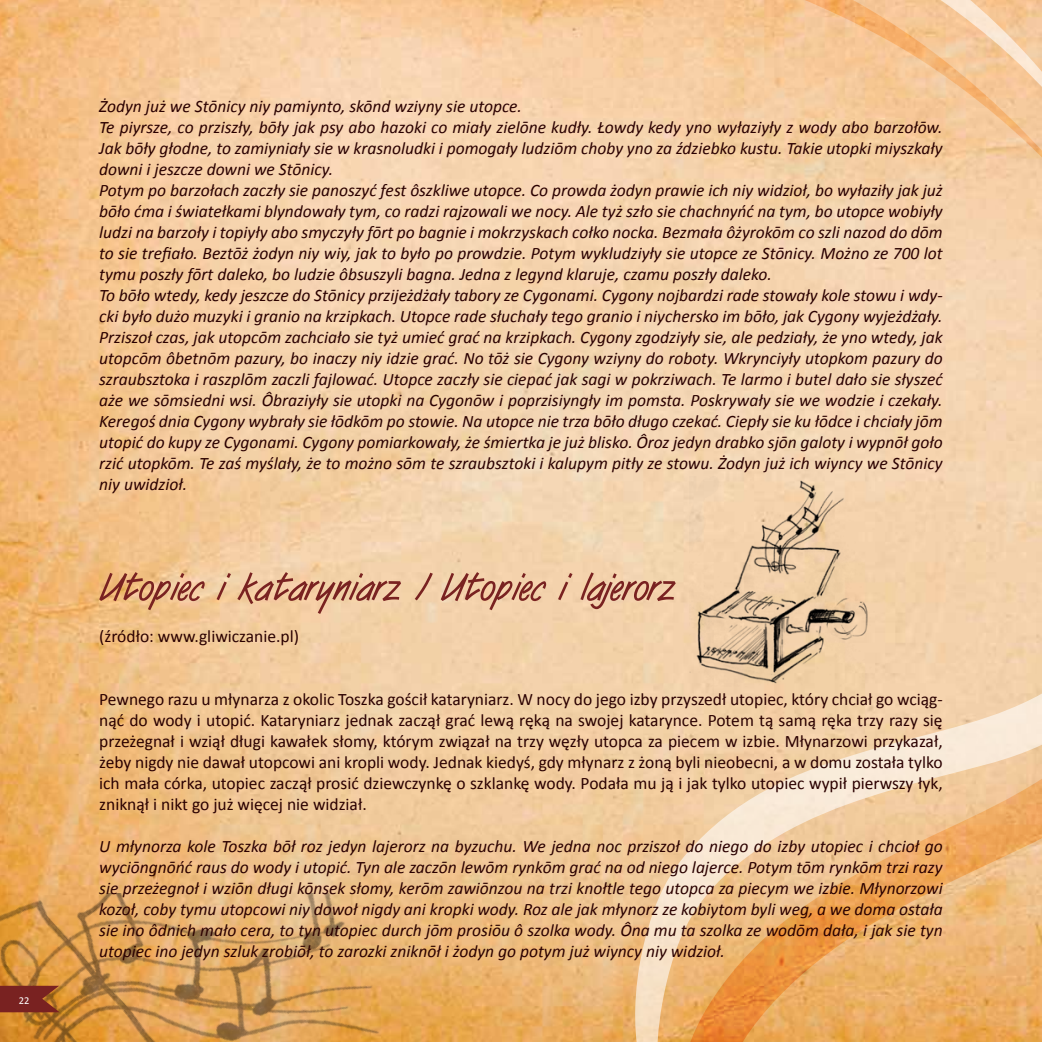
<style>
.page{position:relative;width:1042px;height:1042px;background:#fff}
.page>*{position:absolute;margin:0;border:0;box-sizing:border-box;transform-origin:0 0}
.t1{font:italic 17.5px/21px "Calibri";color:#2a0000}
.t2{font:17.5px/21px "Calibri";color:#2a0000;text-align:justify}
.t3{font:10.5px "Calibri";color:#fff}
</style>
<div class="page">
<img style="left:0;top:0;width:634px;height:1042px">
<img style="left:0;top:893px;width:467px;height:149px">
<svg style="left:634px;top:0;width:38px;height:1042px;background:#f3d1aa"></svg>
<svg style="left:672px;top:0;width:370px;height:1042px;background:#f3ca9d"></svg>
<svg style="left:99px;top:572px;width:577px;height:42px;background:#dbad8b"></svg>
<img style="left:689px;top:476px;width:186px;height:211px">
<svg style="left:0;top:986px;width:60px;height:26px;background:#832f21"></svg>
<p class="t3" style="left:19px;top:994px;width:12px">22</p>
<p class="t1" style="left:99px;top:95px;width:845px">Żodyn już we Stōnicy niy pamiynto, skōnd wziyny sie utopce.<br>Te piyrsze, co prziszły, bōły jak psy abo hazoki co miały zielōne kudły. Łowdy kedy yno wyłaziyły z wody abo barzołōw.<br>Jak bōły głodne, to zamiyniały sie w krasnoludki i pomogały ludziōm choby yno za ździebko kustu. Takie utopki miyszkały downi i jeszcze downi we Stōnicy.<br>Potym po barzołach zaczły sie panoszyć fest ôszkliwe utopce. Co prowda żodyn prawie ich niy widzioł, bo wyłaziły jak już bōło ćma i światełkami blyndowały tym, co radzi rajzowali we nocy. Ale tyż szło sie chachnyńć na tym, bo utopce wobiyły ludzi na barzoły i topiyły abo smyczyły fōrt po bagnie i mokrzyskach cołko nocka. Bezmała ôżyrokōm co szli nazod do dōm to sie trefiało. Beztōż żodyn niy wiy, jak to było po prowdzie. Potym wykludziyły sie utopce ze Stōnicy. Możno ze 700 lot tymu poszły fōrt daleko, bo ludzie ôbsuszyli bagna. Jedna z legynd klaruje, czamu poszły daleko.<br>To bōło wtedy, kedy jeszcze do Stōnicy przijeżdżały tabory ze Cygonami. Cygony nojbardzi rade stowały kole stowu i wdy&shy;cki było dużo muzyki i granio na krzipkach. Utopce rade słuchały tego granio i niychersko im bōło, jak Cygony wyjeżdżały.<br>Prziszoł czas, jak utopcōm zachciało sie tyż umieć grać na krzipkach. Cygony zgodziyły sie, ale pedziały, że yno wtedy, jak utopcōm ôbetnōm pazury, bo inaczy niy idzie grać. No tōż sie Cygony wziyny do roboty. Wkrynciyły utopkom pazury do szraubsztoka i raszplōm zaczli fajlować. Utopce zaczły sie ciepać jak sagi w pokrziwach. Te larmo i butel dało sie słyszeć aże we sōmsiedni wsi. Ôbraziyły sie utopki na Cygonōw i poprzisiyngły im pomsta. Poskrywały sie we wodzie i czekały.<br>Keregoś dnia Cygony wybrały sie łōdkōm po stowie. Na utopce nie trza bōło długo czekać. Ciepły sie ku łōdce i chciały jōm utopić do kupy ze Cygonami. Cygony pomiarkowały, że śmiertka je już blisko. Ôroz jedyn drabko sjōn galoty i wypnōł goło rzić utopkōm. Te zaś myślały, że to możno sōm te szraubsztoki i kalupym pitły ze stowu. Żodyn już ich wiyncy we Stōnicy niy uwidzioł.</p>
<p class="t2" style="left:99px;top:624px;width:201px">(źródło: www.gliwiczanie.pl)</p>
<p class="t2" style="left:99px;top:687px;width:845px">Pewnego razu u młynarza z okolic Toszka gościł kataryniarz. W nocy do jego izby przyszedł utopiec, który chciał go wciąg&shy;nąć do wody i utopić. Kataryniarz jednak zaczął grać lewą ręką na swojej katarynce. Potem tą samą ręka trzy razy się przeżegnał i wziął długi kawałek słomy, którym związał na trzy węzły utopca za piecem w izbie. Młynarzowi przykazał, żeby nigdy nie dawał utopcowi ani kropli wody. Jednak kiedyś, gdy młynarz z żoną byli nieobecni, a w domu została tylko ich mała córka, utopiec zaczął prosić dziewczynkę o szklankę wody. Podała mu ją i jak tylko utopiec wypił pierwszy łyk, zniknął i nikt go już więcej nie widział.</p>
<p class="t1" style="left:99px;top:834px;width:845px;text-align:justify">U młynorza kole Toszka bōł roz jedyn lajerorz na byzuchu. We jedna noc prziszoł do niego do izby utopiec i chcioł go wyciōngnōńć raus do wody i utopić. Tyn ale zaczōn lewōm rynkōm grać na od niego lajerce. Potym tōm rynkōm trzi razy sie przeżegnoł i wziōn długi kōnsek słomy, kerōm zawiōnzou na trzi knołtle tego utopca za piecym we izbie. Młynorzowi kozoł, coby tymu utopcowi niy dowoł nigdy ani kropki wody. Roz ale jak młynorz ze kobiytom byli weg, a we doma ostała sie ino ôdnich mało cera, to tyn utopiec durch jōm prosiōu ô szolka wody. Ôna mu ta szolka ze wodōm dała, i jak sie tyn utopiec ino jedyn szluk zrobiōł, to zarozki zniknōł i żodyn go potym już wiyncy niy widzioł.</p>
</div>
